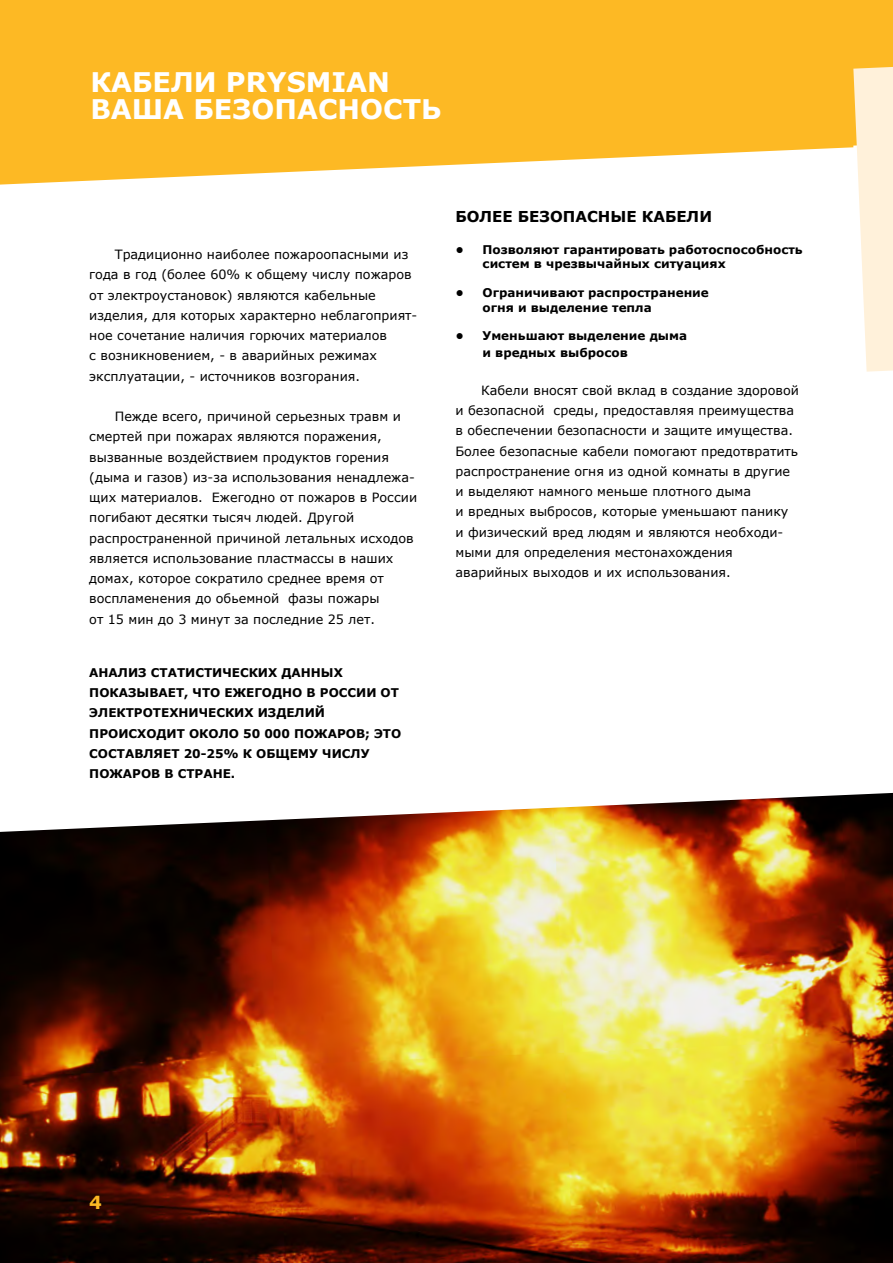
<style>
.page{position:relative;width:893px;height:1263px;background:#fff}
.page>*{position:absolute;margin:0;border:0;box-sizing:border-box;transform-origin:0 0}
.t1{font:700 27px/27px "Verdana";color:#fff}
.t2{font:700 18px "Verdana";color:#fdb924}
.t3{font:700 15px "Verdana";color:#000}
.t4{font:12.75px/20.2px "Verdana";color:#000}
.t5{font:700 12px/20.2px "Verdana";color:#000}
</style>
<div class="page">
<div style="left:853px;top:0;width:40px;height:67px;background:#fdb924"></div>
<svg style="left:0;top:0;width:853px;height:185px;background:#fdc03a"></svg>
<svg style="left:853px;top:67px;width:40px;height:305px"></svg>
<img style="left:0;top:793px;width:893px;height:470px">
<h1 class="t1" style="left:90px;top:68px;width:353px">КАБЕЛИ PRYSMIAN<br>ВАША БЕЗОПАСНОСТЬ</h1>
<p class="t4" style="left:89px;top:244px;width:330px;text-indent:26px">Традиционно наиболее пожароопасными из года в год (более 60% к общему числу пожаров от электроустановок) являются кабельные изделия, для которых характерно неблагоприят&shy;ное сочетание наличия горючих материалов<br>с возникновением, - в аварийных режимах эксплуатации, - источников возгорания.</p>
<p class="t4" style="left:89px;top:406px;width:329px;text-indent:26px">Пежде всего, причиной серьезных травм и смертей при пожарах являются поражения, вызванные воздействием продуктов горения (дыма и газов) из-за использования ненадлежа&shy;щих материалов. Ежегодно от пожаров в России погибают десятки тысяч людей. Другой распространенной причиной летальных исходов является использование пластмассы в наших домах, которое сократило среднее время от воспламенения до обьемной фазы пожары<br>от 15 мин до 3 минут за последние 25 лет.</p>
<p class="t5" style="left:89px;top:662px;width:314px">АНАЛИЗ СТАТИСТИЧЕСКИХ ДАННЫХ<br>ПОКАЗЫВАЕТ, ЧТО ЕЖЕГОДНО В РОССИИ ОТ<br>ЭЛЕКТРОТЕХНИЧЕСКИХ ИЗДЕЛИЙ<br>ПРОИСХОДИТ ОКОЛО 50 000 ПОЖАРОВ; ЭТО<br>СОСТАВЛЯЕТ 20-25% К ОБЩЕМУ ЧИСЛУ<br>ПОЖАРОВ В СТРАНЕ.</p>
<p class="t3" style="left:455px;top:205px;width:258px">БОЛЕЕ БЕЗОПАСНЫЕ КАБЕЛИ</p>
<p class="t5" style="left:482px;top:242px;width:322px;line-height:14.4px;text-indent:-27px">• Позволяют гарантировать работоспособность систем в чрезвычайных ситуациях</p>
<p class="t5" style="left:482px;top:285px;width:228px;line-height:14.4px;text-indent:-27px">• Ограничивают распространение огня и выделение тепла</p>
<p class="t5" style="left:482px;top:328px;width:206px;line-height:16.2px;text-indent:-27px">• Уменьшают выделение дыма и вредных выбросов</p>
<p class="t4" style="left:455px;top:380px;width:345px;text-indent:26px">Кабели вносят свой вклад в создание здоровой и безопасной среды, предоставляя преимущества в обеспечении безопасности и защите имущества.<br>Более безопасные кабели помогают предотвратить распространение огня из одной комнаты в другие и выделяют намного меньше плотного дыма<br>и вредных выбросов, которые уменьшают панику и физический вред людям и являются необходи&shy;мыми для определения местонахождения аварийных выходов и их использования.</p>
<h2 class="t2" style="left:89px;top:1189px;width:14px">4</h2>
</div>
